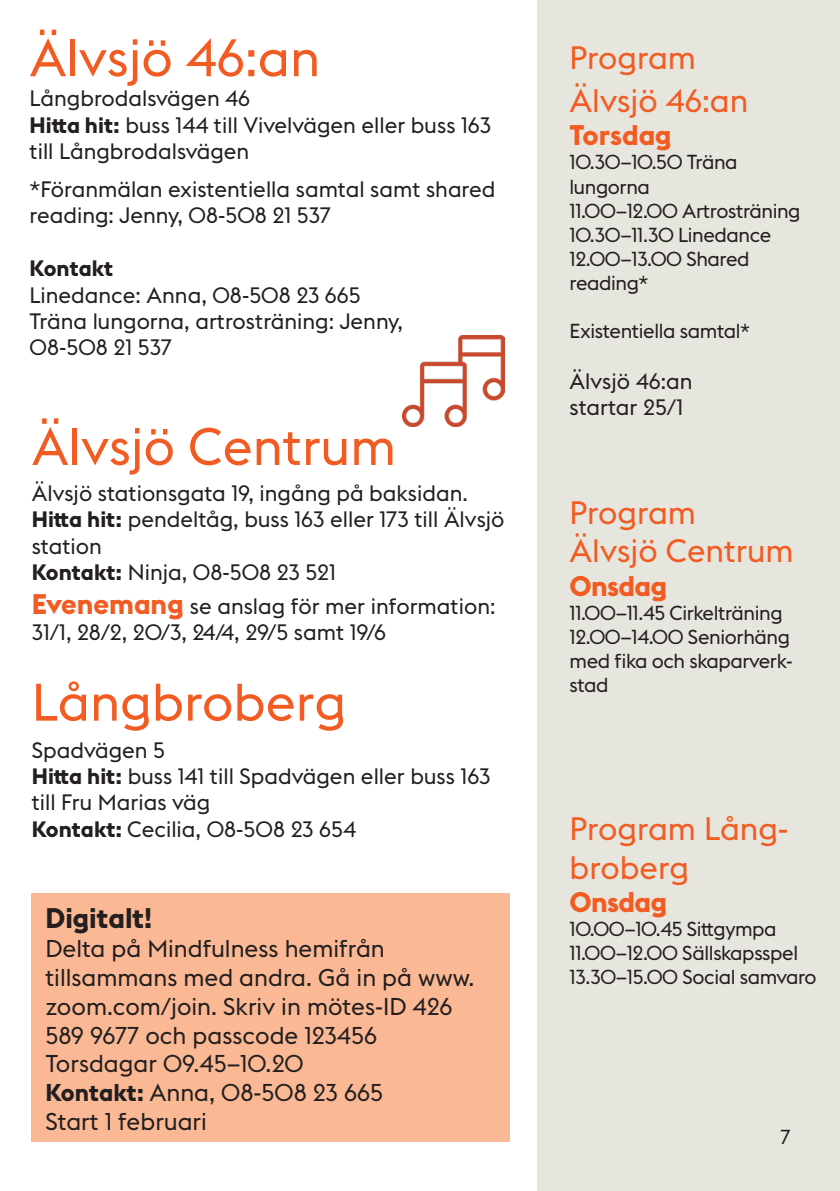
<style>
.page{position:relative;width:840px;height:1191px;background:#fff}
.page>*{position:absolute;margin:0;border:0;box-sizing:border-box;transform-origin:0 0}
.t1{font:52px "Stockholm Type";color:#f25b21}
.t2{font:32px/38.4px "Stockholm Type";color:#f25b21}
.t3{font:700 28px "Stockholm Type";letter-spacing:-.02em;color:#f25b21}
.t4{font:700 28px "Stockholm Type";color:#231f20}
.t5{font:700 28px "Stockholm Type";color:#f25b21}
.t6{font:24px/28.8px "Stockholm Type";color:#231f20}
.t7{font:22px/26.4px "Stockholm Type";color:#231f20}
.t8{font:20px/24px "Stockholm Type";letter-spacing:-.02em;color:#231f20}
.s1{font-weight:700}
.s2{font-weight:700;font-size:28px;color:#f25b21}
</style>
<div class="page">
<div style="left:537px;top:0;width:302px;height:1191px;background:#e6e5de"></div>
<img style="left:402px;top:335px;width:102px;height:91px">
<div style="left:32px;top:893px;width:478px;height:248px;background:#fab994"></div>
<p class="t1" style="left:30px;top:22px;width:292px">Älvsjö 46:an</p>
<p class="t7" style="left:30px;top:84px;width:463px">Långbrodalsvägen 46<br><span class="s1">Hitta hit:</span> buss 144 till Vivelvägen eller buss 163 till Långbrodalsvägen</p>
<p class="t7" style="left:30px;top:175px;width:467px">*Föranmälan existentiella samtal samt shared reading: Jenny, 08-508 21 537</p>
<p class="t7" style="left:30px;top:254px;width:375px"><span class="s1">Kontakt<br></span>Linedance: Anna, 08-508 23 665<br>Träna lungorna, artrosträning: Jenny,<br>08-508 21 537</p>
<p class="t1" style="left:32px;top:411px;width:365px">Älvsjö Centrum</p>
<p class="t7" style="left:32px;top:479px;width:474px">Älvsjö stationsgata 19, ingång på baksidan.<br><span class="s1">Hitta hit:</span> pendeltåg, buss 163 eller 173 till Älvsjö station<br><span class="s1">Kontakt:</span> Ninja, 08-508 23 521</p>
<p class="t7" style="left:32px;top:591px;width:465px"><span class="s2">Evenemang</span> se anslag för mer information:<br>31/1, 28/2, 20/3, 24/4, 29/5 samt 19/6</p>
<p class="t1" style="left:32px;top:666px;width:316px">Långbroberg</p>
<p class="t7" style="left:32px;top:735px;width:460px">Spadvägen 5<br><span class="s1">Hitta hit:</span> buss 141 till Spadvägen eller buss 163 till Fru Marias väg<br><span class="s1">Kontakt:</span> Cecilia, 08-508 23 654</p>
<p class="t4" style="left:45px;top:898px;width:108px">Digitalt!</p>
<p class="t6" style="left:45px;top:933px;width:430px">Delta på Mindfulness hemifrån tillsammans med andra. Gå in på www. zoom.com/join. Skriv in mötes-ID 426<br>589 9677 och passcode 123456<br>Torsdagar 09.45–10.20<br><span class="s1">Kontakt:</span> Anna, 08-508 23 665<br>Start 1 februari</p>
<p class="t2" style="left:569px;top:34px;width:180px;line-height:43.2px">Program<br>Älvsjö 46:an</p>
<p class="t5" style="left:569px;top:116px;width:103px">Torsdag</p>
<p class="t8" style="left:569px;top:149px;width:232px">10.30–10.50 Träna lungorna<br>11.00–12.00 Artrosträning<br>10.30–11.30 Linedance<br>12.00–13.00 Shared reading*</p>
<p class="t8" style="left:569px;top:317px;width:182px">Existentiella samtal*</p>
<p class="t7" style="left:569px;top:367px;width:124px">Älvsjö 46:an startar 25/1</p>
<p class="t2" style="left:569px;top:491px;width:225px">Program<br>Älvsjö Centrum</p>
<p class="t3" style="left:569px;top:565px;width:99px">Onsdag</p>
<p class="t8" style="left:569px;top:599px;width:224px">11.00–11.45 Cirkelträning<br>12.00–14.00 Seniorhäng med fika och skaparverk&shy;stad</p>
<p class="t2" style="left:569px;top:808px;width:220px">Program Lång&shy;broberg</p>
<p class="t3" style="left:569px;top:882px;width:99px">Onsdag</p>
<p class="t8" style="left:569px;top:916px;width:248px">10.00–10.45 Sittgympa<br>11.00–12.00 Sällskapsspel<br>13.30–15.00 Social samvaro</p>
<p class="t8" style="left:780px;top:1124px;width:12px">7</p>
</div>
